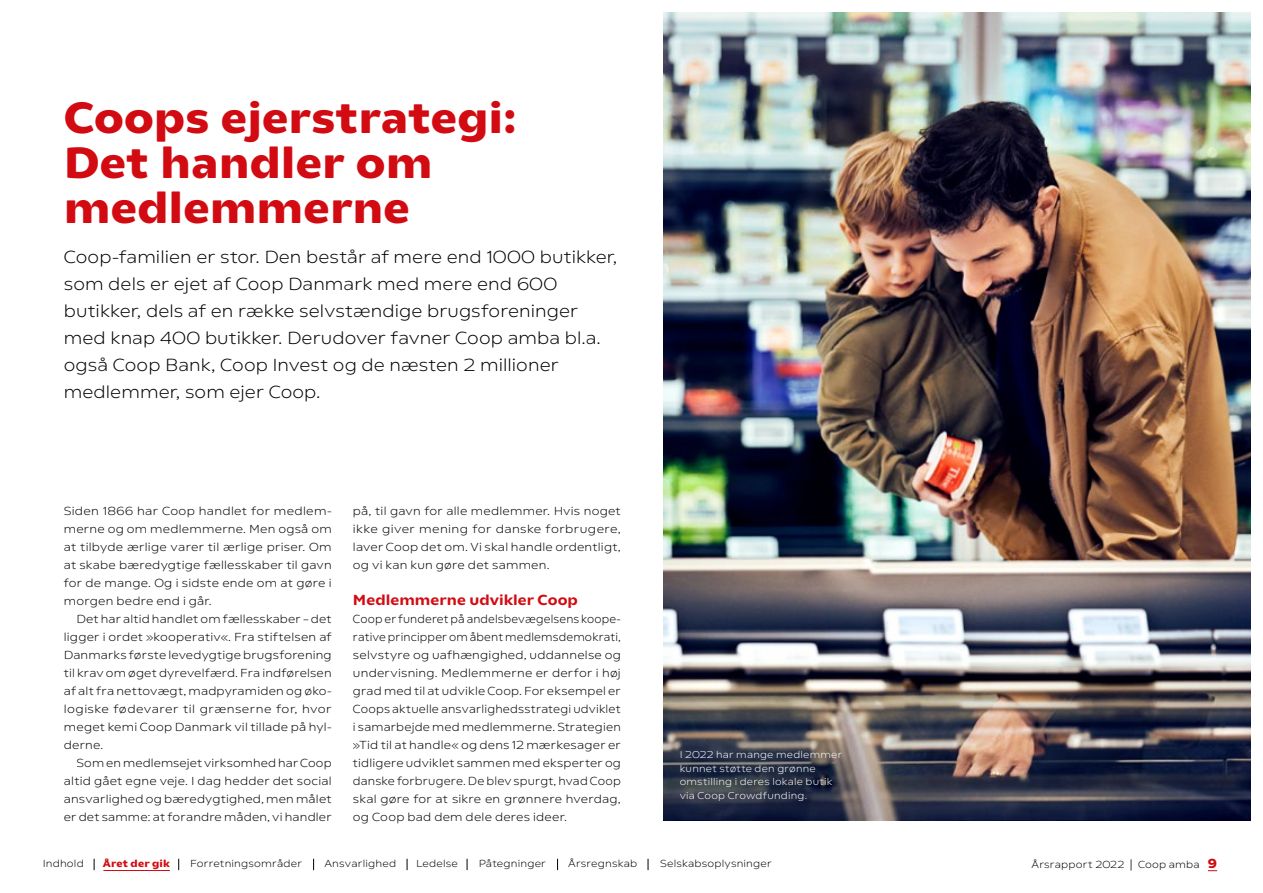
<style>
.page{position:relative;width:1263px;height:893px;background:#fff}
.page>*{position:absolute;margin:0;border:0;box-sizing:border-box;transform-origin:0 0}
.t1{font:700 45px/45px "COOPPRINT";color:#d20a11}
.t2{font:300 18px/27px "COOPPRINT";letter-spacing:.005em;color:#000}
.t3{font:600 15px "COOPPRINT";letter-spacing:.005em;color:#d20a11}
.t4{font:300 12px/18px "COOPPRINT";letter-spacing:.02em;color:#000;text-align:justify}
.t5{font:300 12px/18px "COOPPRINT";letter-spacing:.02em;color:#000;text-align:justify;scale:.92 1}
.t6{font:300 10.5px "COOPPRINT";letter-spacing:.02em;color:#000}
.t7{font:700 10.5px "COOPPRINT";letter-spacing:.01em;color:#d20a11}
.t8{font:300 10.2px/13.5px "COOPPRINT";letter-spacing:.025em;color:#fff}
.s1{font-size:12px}
.s2{font-weight:700;font-size:13.5px;color:#d20a11}
</style>
<div class="page">
<img style="left:663px;top:13px;width:587px;height:808px">
<hr style="left:103px;top:870px;width:67px;height:1px;background:#d20a11">
<h1 class="t1" style="left:64px;top:96px;width:455px">Coops ejerstrategi:<br>Det handler om medlemmerne</h1>
<p class="t2" style="left:64px;top:243px;width:555px">Coop-familien er stor. Den består af mere end 1000 butikker, som dels er ejet af Coop Danmark med mere end 600 butikker, dels af en række selvstændige brugsforeninger med knap 400 butikker. Derudover favner Coop amba bl.a. også Coop Bank, Coop Invest og de næsten 2 millioner medlemmer, som ejer Coop.</p>
<p class="t4" style="left:64px;top:502px;width:269px">Siden 1866 har Coop handlet for medlem&shy;merne og om medlemmerne. Men også om at tilbyde ærlige varer til ærlige priser. Om at skabe bæredygtige fællesskaber til gavn for de mange. Og i sidste ende om at gøre i morgen bedre end i går.</p>
<p class="t4" style="left:64px;top:610px;width:269px;text-indent:13px">Det har altid handlet om fællesskaber – det ligger i ordet »kooperativ«. Fra stiftelsen af Danmarks første levedygtige brugsforening til krav om øget dyrevelfærd. Fra indførelsen af alt fra nettovægt, madpyramiden og øko&shy;logiske fødevarer til grænserne for, hvor meget kemi Coop Danmark vil tillade på hyl&shy;derne.</p>
<p class="t4" style="left:64px;top:754px;width:269px;text-indent:13px">Som en medlemsejet virksomhed har Coop altid gået egne veje. I dag hedder det social ansvarlighed og bæredygtighed, men målet er det samme: at forandre måden, vi handler</p>
<p class="t4" style="left:353px;top:502px;width:269px">på, til gavn for alle medlemmer. Hvis noget ikke giver mening for danske forbrugere, laver Coop det om. Vi skal handle ordentligt, og vi kan kun gøre det sammen.</p>
<p class="t3" style="left:353px;top:591px;width:227px">Medlemmerne udvikler Coop</p>
<p class="t5" style="left:353px;top:610px;width:293px">Coop er funderet på andelsbevægelsens koope&shy;rative principper om åbent medlemsdemokrati, selvstyre og uafhængighed, uddannelse og undervisning. Medlemmerne er derfor i høj grad med til at udvikle Coop. For eksempel er Coops aktuelle ansvarlighedsstrategi udviklet i samarbejde med medlemmerne. Strategien »Tid til at handle« og dens 12 mærkesager er tidligere udviklet sammen med eksperter og danske forbrugere. De blev spurgt, hvad Coop skal gøre for at sikre en grønnere hverdag, og Coop bad dem dele deres ideer.</p>
<p class="t8" style="left:680px;top:748px;width:164px">I 2022 har mange medlemmer kunnet støtte den grønne omstilling i deres lokale butik via Coop Crowdfunding.</p>
<p class="t6" style="left:43px;top:858px;width:43px">Indhold</p>
<p class="t7" style="left:103px;top:858px;width:68px">Året der gik</p>
<p class="t6" style="left:190px;top:858px;width:114px">Forretningsområder</p>
<p class="t6" style="left:324px;top:858px;width:73px">Ansvarlighed</p>
<p class="t6" style="left:416px;top:858px;width:43px">Ledelse</p>
<p class="t6" style="left:479px;top:858px;width:69px">Påtegninger</p>
<p class="t6" style="left:568px;top:858px;width:71px">Årsregnskab</p>
<p class="t6" style="left:660px;top:858px;width:113px">Selskabsoplysninger</p>
<p class="t6" style="left:1031px;top:858px;width:187px">Årsrapport 2022 <span class="s1">|</span> Coop amba <span class="s2">9</span></p>
</div>
